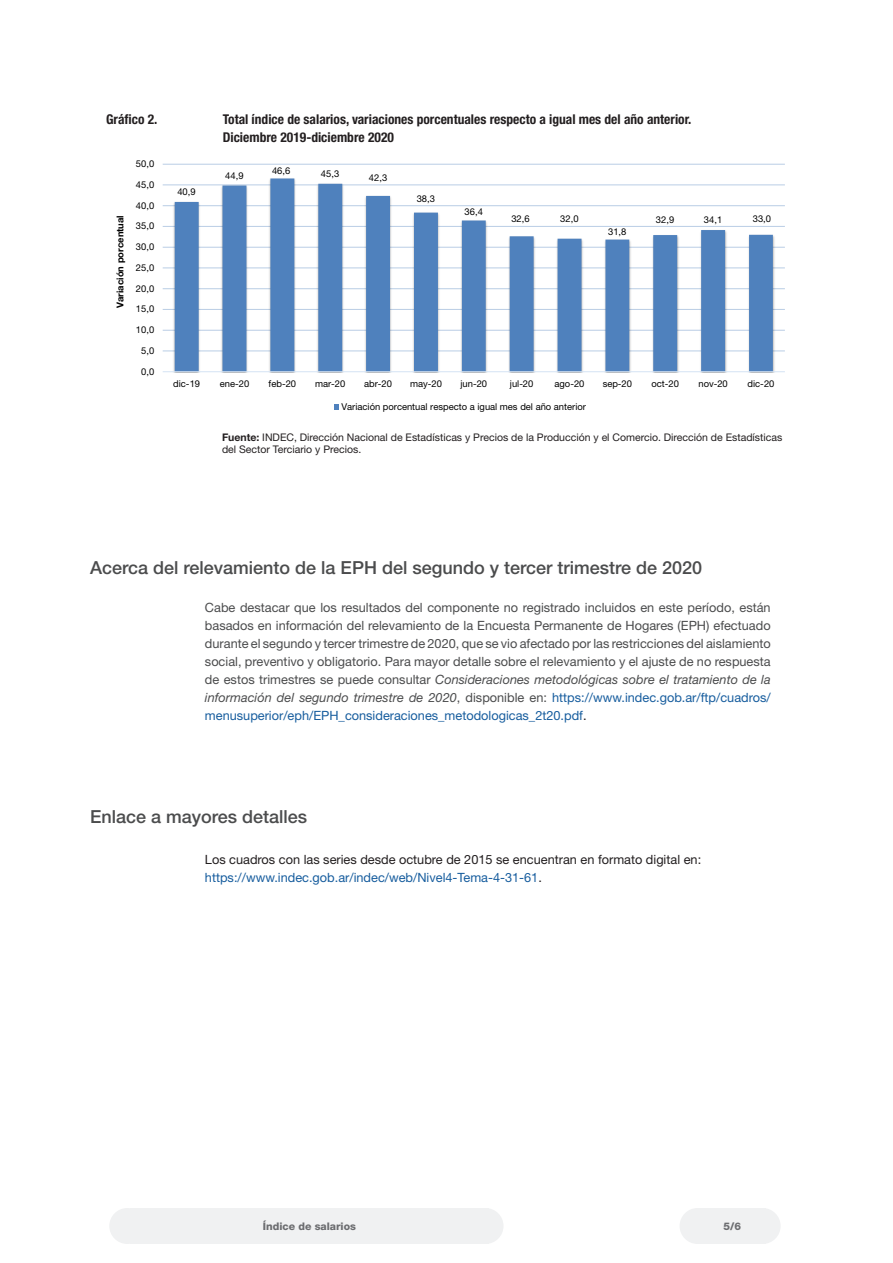
<style>
.page{position:relative;width:893px;height:1263px;background:#fff}
.page>*{position:absolute;margin:0;border:0;box-sizing:border-box;transform-origin:0 0}
.t1{font:500 18px "Helvetica Neue LT Std";color:#4b4c4d}
.t2{font:700 condensed 13.5px "Helvetica Neue LT Std";color:#231f20}
.t3{font:12.75px/18px "Helvetica Neue LT Std";color:#4b4c4d;text-align:justify}
.t4{font:12.75px/18px "Helvetica Neue LT Std";color:#231f20}
.t5{font:10.5px/12.6px "Helvetica Neue LT Std";color:#231f20}
.t6{font:800 10.5px "Helvetica Neue LT Std";color:#6c6d70}
.t7{font:9.45px "Helvetica Neue LT Std";letter-spacing:.005em;color:#000}
.t8{font:700 9.45px "Helvetica Neue LT Std";color:#000}
.s1{font-weight:700}
.s2{font-style:italic}
.s3{color:#175d9e}
.s4{color:#231f20}
</style>
<div class="page">
<div style="left:680px;top:1208px;width:35px;height:36px;background:#f0f1f2;border-radius:50%"></div>
<div style="left:109px;top:1208px;width:36px;height:36px;background:#f0f1f2;border-radius:50%"></div>
<div style="left:745px;top:1208px;width:36px;height:36px;background:#f0f1f2;border-radius:50%"></div>
<div style="left:468px;top:1208px;width:35px;height:36px;background:#f0f1f2;border-radius:50%"></div>
<div style="left:699px;top:1208px;width:66px;height:36px;background:#f0f1f2"></div>
<div style="left:130px;top:1208px;width:359px;height:36px;background:#f0f1f2"></div>
<hr style="left:163px;top:350px;width:622px;height:1px;background:#b9cde5">
<hr style="left:163px;top:330px;width:622px;height:1px;background:#b9cde5">
<hr style="left:163px;top:309px;width:622px;height:1px;background:#b9cde5">
<hr style="left:163px;top:288px;width:622px;height:1px;background:#b9cde5">
<hr style="left:163px;top:267px;width:622px;height:1px;background:#b9cde5">
<hr style="left:163px;top:247px;width:622px;height:1px;background:#b9cde5">
<hr style="left:163px;top:226px;width:622px;height:1px;background:#b9cde5">
<hr style="left:163px;top:205px;width:622px;height:1px;background:#b9cde5">
<hr style="left:163px;top:184px;width:622px;height:1px;background:#b9cde5">
<hr style="left:163px;top:164px;width:622px;height:1px;background:#b9cde5">
<svg style="left:175px;top:178px;width:598px;height:193px"></svg>
<hr style="left:163px;top:371px;width:622px;height:1px;background:#d4e3f4">
<svg style="left:334px;top:404px;width:5px;height:5px"></svg>
<p class="t2" style="left:106px;top:111px;width:53px">Gráfico 2.</p>
<p class="t2" style="left:223px;top:111px;width:470px">Total índice de salarios, variaciones porcentuales respecto a igual mes del año anterior.</p>
<p class="t2" style="left:223px;top:129px;width:173px">Diciembre 2019-diciembre 2020</p>
<p class="t8" style="left:114px;top:308px;width:94px;rotate:-90deg">Variación porcentual</p>
<p class="t7" style="left:136px;top:158px;width:20px">50,0</p>
<p class="t7" style="left:136px;top:179px;width:20px">45,0</p>
<p class="t7" style="left:136px;top:200px;width:20px">40,0</p>
<p class="t7" style="left:136px;top:220px;width:20px">35,0</p>
<p class="t7" style="left:136px;top:241px;width:20px">30,0</p>
<p class="t7" style="left:136px;top:262px;width:20px">25,0</p>
<p class="t7" style="left:136px;top:283px;width:20px">20,0</p>
<p class="t7" style="left:136px;top:303px;width:20px">15,0</p>
<p class="t7" style="left:136px;top:324px;width:20px">10,0</p>
<p class="t7" style="left:141px;top:345px;width:15px">5,0</p>
<p class="t7" style="left:141px;top:366px;width:15px">0,0</p>
<p class="t7" style="left:177px;top:186px;width:20px">40,9</p>
<p class="t7" style="left:225px;top:170px;width:20px">44,9</p>
<p class="t7" style="left:272px;top:165px;width:20px">46,6</p>
<p class="t7" style="left:321px;top:168px;width:20px">45,3</p>
<p class="t7" style="left:369px;top:172px;width:20px">42,3</p>
<p class="t7" style="left:417px;top:193px;width:20px">38,3</p>
<p class="t7" style="left:464px;top:206px;width:20px">36,4</p>
<p class="t7" style="left:511px;top:213px;width:20px">32,6</p>
<p class="t7" style="left:560px;top:212px;width:20px">32,0</p>
<p class="t7" style="left:608px;top:226px;width:20px">31,8</p>
<p class="t7" style="left:656px;top:214px;width:20px">32,9</p>
<p class="t7" style="left:704px;top:214px;width:20px">34,1</p>
<p class="t7" style="left:753px;top:213px;width:20px">33,0</p>
<p class="t7" style="left:173px;top:378px;width:28px">dic-19</p>
<p class="t7" style="left:220px;top:378px;width:31px">ene-20</p>
<p class="t7" style="left:269px;top:378px;width:29px">feb-20</p>
<p class="t7" style="left:315px;top:378px;width:32px">mar-20</p>
<p class="t7" style="left:364px;top:378px;width:29px">abr-20</p>
<p class="t7" style="left:410px;top:378px;width:33px">may-20</p>
<p class="t7" style="left:460px;top:378px;width:28px">jun-20</p>
<p class="t7" style="left:510px;top:378px;width:25px">jul-20</p>
<p class="t7" style="left:555px;top:378px;width:31px">ago-20</p>
<p class="t7" style="left:603px;top:378px;width:31px">sep-20</p>
<p class="t7" style="left:651px;top:378px;width:29px">oct-20</p>
<p class="t7" style="left:698px;top:378px;width:31px">nov-20</p>
<p class="t7" style="left:748px;top:378px;width:28px">dic-20</p>
<p class="t7" style="left:341px;top:401px;width:246px">Variación porcentual respecto a igual mes del año anterior</p>
<p class="t5" style="left:222px;top:430px;width:562px"><span class="s1">Fuente:</span> INDEC, Dirección Nacional de Estadísticas y Precios de la Producción y el Comercio. Dirección de Estadísticas del Sector Terciario y Precios.</p>
<p class="t1" style="left:90px;top:557px;width:613px">Acerca del relevamiento de la EPH del segundo y tercer trimestre de 2020</p>
<p class="t3" style="left:205px;top:598px;width:567px">Cabe destacar que los resultados del componente no registrado incluidos en este período, están basados en información del relevamiento de la Encuesta Permanente de Hogares (EPH) efectuado durante el segundo y tercer trimestre de 2020, que se vio afectado por las restricciones del aislamiento social, preventivo y obligatorio. Para mayor detalle sobre el relevamiento y el ajuste de no respuesta de estos trimestres se puede consultar <span class="s2">Consideraciones metodológicas sobre el tratamiento de la información del segundo trimestre de 2020</span>, disponible en: <span class="s3">https://www.indec.gob.ar/ftp/cuadros/ menusuperior/eph/EPH_consideraciones_metodologicas_2t20.pdf</span><span class="s4">.</span></p>
<p class="t1" style="left:90px;top:806px;width:219px">Enlace a mayores detalles</p>
<p class="t4" style="left:205px;top:850px;width:498px">Los cuadros con las series desde octubre de 2015 se encuentran en formato digital en: <span class="s3">https://www.indec.gob.ar/indec/web/Nivel4-Tema-4-31-61</span>.</p>
<p class="t6" style="left:263px;top:1220px;width:95px">Índice de salarios</p>
<p class="t6" style="left:723px;top:1220px;width:19px">5/6</p>
</div>
